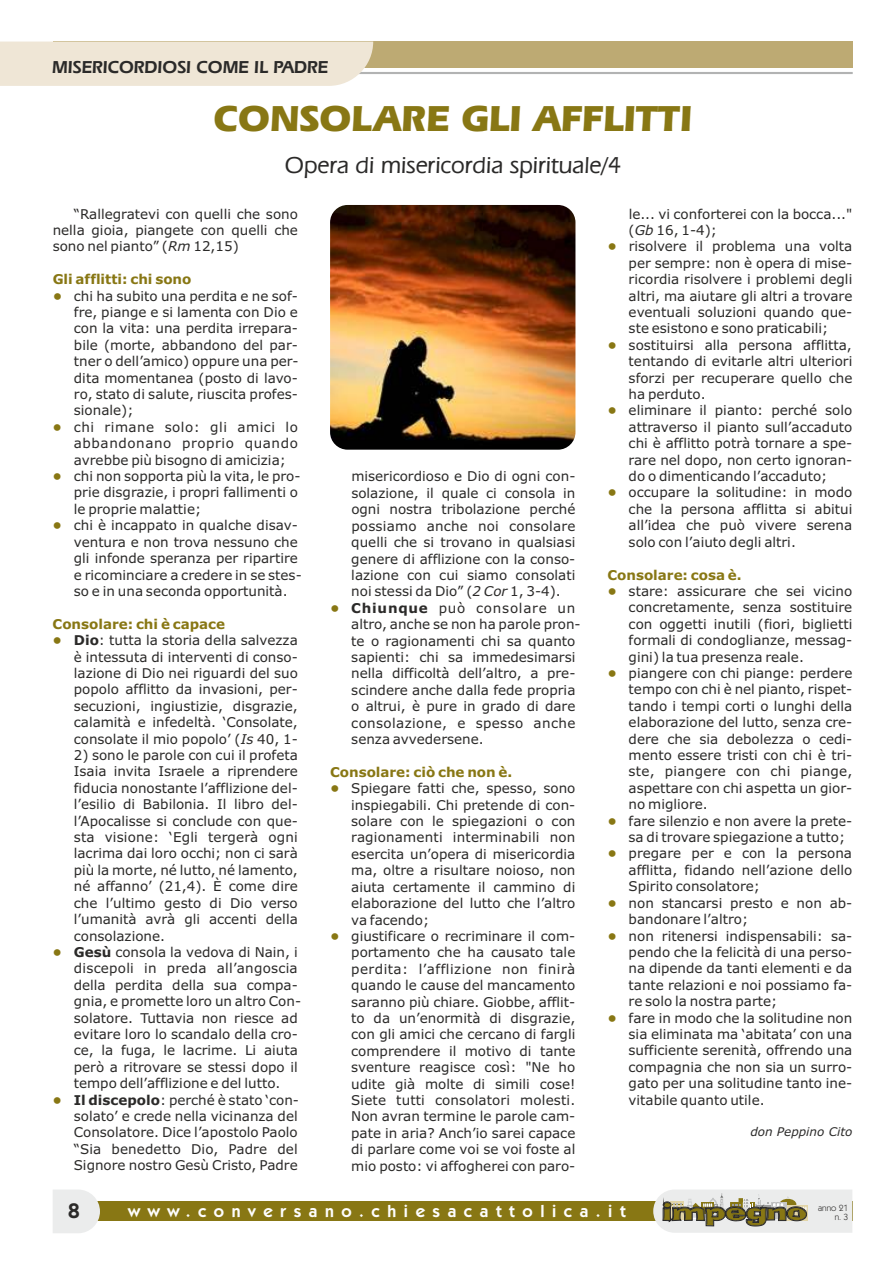
<style>
.page{position:relative;width:893px;height:1263px;background:#fff}
.page>*{position:absolute;margin:0;border:0;box-sizing:border-box;transform-origin:0 0}
.t1{font:700 37.65px "Eras IT Cby BT";color:#887714}
.t2{font:500 24px "Eras IT Cby BT";color:#2b2a29}
.t3{font:600 21px "Kabel IT Cby BT";color:#2b2a29}
.t4{font:600 18px "Eras IT Cby BT";color:#2b2a29}
.t5{font:600 17.25px "Kabel IT Cby BT";letter-spacing:.44em;color:#fefefe}
.t6{font:13.5px/16.4px "Verdana";color:#2b2a29;text-align:justify}
.t7{font:700 13.5px "Verdana";color:#887714}
.t8{font:italic 12px "Verdana";color:#2b2a29}
.t9{font:9px/8.9px "Kabel IT Cby BT";color:#2b2a29;text-align:right}
.s1{font-style:italic}
.s2{font-weight:700;color:#887714}
.s3{font-weight:700}
</style>
<div class="page">
<div style="left:53px;top:1201px;width:799px;height:20px;background:#887714"></div>
<svg style="left:653px;top:1190px;width:199px;height:43px"></svg>
<svg style="left:53px;top:1190px;width:47px;height:43px;background:#ebeceb"></svg>
<div style="left:53px;top:42px;width:800px;height:26px;background:#bdaa73"></div>
<hr style="left:53px;top:72px;width:800px;height:2px;background:#b2b3b3">
<div style="left:0;top:42px;width:373px;height:44px;background:#efe6d6"></div>
<img style="left:330px;top:205px;width:245px;height:245px;border-radius:17px">
<h3 class="t4" style="left:52px;top:59px;width:278px">MISERICORDIOSI COME IL PADRE</h3>
<h1 class="t1" style="left:213px;top:102px;width:480px">CONSOLARE GLI AFFLITTI</h1>
<h2 class="t2" style="left:285px;top:155px;width:338px">Opera di misericordia spirituale/4</h2>
<p class="t6" style="left:53px;top:207px;width:247px;text-indent:21px">“Rallegratevi con quelli che sono nella gioia, piangete con quelli che sono nel pianto” (<span class="s1">Rm</span> 12,15)</p>
<p class="t7" style="left:53px;top:274px;width:140px">Gli afflitti: chi sono</p>
<p class="t6" style="left:74px;top:289px;width:226px;text-indent:-21px"><span class="s2">•</span> chi ha subito una perdita e ne sof&shy;fre, piange e si lamenta con Dio e con la vita: una perdita irrepara&shy;bile (morte, abbandono del par&shy;tner o dell’amico) oppure una per&shy;dita momentanea (posto di lavo&shy;ro, stato di salute, riuscita profes&shy;sionale);</p>
<p class="t6" style="left:74px;top:420px;width:226px;text-indent:-21px"><span class="s2">•</span> chi rimane solo: gli amici lo abbandonano proprio quando avrebbe più bisogno di amicizia;</p>
<p class="t6" style="left:74px;top:469px;width:228px;text-align:left;text-indent:-21px"><span class="s2">•</span> chi non sopporta più la vita, le pro&shy;prie disgrazie, i propri fallimenti o le proprie malattie;</p>
<p class="t6" style="left:74px;top:518px;width:229px;text-align:left;text-indent:-21px"><span class="s2">•</span> chi è incappato in qualche disav&shy;ventura e non trova nessuno che gli infonde speranza per ripartire e ricominciare a credere in se stes&shy;so e in una seconda opportunità.</p>
<p class="t7" style="left:53px;top:618px;width:174px">Consolare: chi è capace</p>
<p class="t6" style="left:74px;top:633px;width:226px;text-indent:-21px"><span class="s2">•</span> <span class="s3">Dio</span>: tutta la storia della salvezza è intessuta di interventi di conso&shy;lazione di Dio nei riguardi del suo popolo afflitto da invasioni, per&shy;secuzioni, ingiustizie, disgrazie, calamità e infedeltà. ‘Consolate, consolate il mio popolo’ (<span class="s1">Is</span> 40, 1-</p>
<p class="t6" style="left:74px;top:748px;width:226px">2) sono le parole con cui il profeta Isaia invita Israele a riprendere fiducia nonostante l’afflizione del&shy;l’esilio di Babilonia. Il libro del&shy;l’Apocalisse si conclude con que&shy;sta visione: ‘Egli tergerà ogni lacrima dai loro occhi; non ci sarà più la morte, né lutto, né lamento, né affanno’ (21,4). È come dire che l’ultimo gesto di Dio verso l’umanità avrà gli accenti della consolazione.</p>
<p class="t6" style="left:74px;top:945px;width:229px;text-align:left;text-indent:-21px"><span class="s2">•</span> <span class="s3">Gesù</span> consola la vedova di Nain, i discepoli in preda all’angoscia della perdita della sua compa&shy;gnia, e promette loro un altro Con&shy;solatore. Tuttavia non riesce ad evitare loro lo scandalo della cro&shy;ce, la fuga, le lacrime. Li aiuta però a ritrovare se stessi dopo il tempo dell’afflizione e del lutto.</p>
<p class="t6" style="left:74px;top:1093px;width:227px;text-indent:-21px"><span class="s2">•</span> <span class="s3">Il discepolo</span>: perché è stato ‘con&shy;solato’ e crede nella vicinanza del Consolatore. Dice l’apostolo Paolo “Sia benedetto Dio, Padre del Signore nostro Gesù Cristo, Padre</p>
<p class="t6" style="left:351px;top:469px;width:226px">misericordioso e Dio di ogni con&shy;solazione, il quale ci consola in ogni nostra tribolazione perché possiamo anche noi consolare quelli che si trovano in qualsiasi genere di afflizione con la conso&shy;lazione con cui siamo consolati noi stessi da Dio” (<span class="s1">2 Cor</span> 1, 3-4).</p>
<p class="t6" style="left:351px;top:601px;width:231px;text-align:left;text-indent:-21px"><span class="s2">•</span> <span class="s3">Chiunque</span> può consolare un altro, anche se non ha parole pron&shy;te o ragionamenti chi sa quanto sapienti: chi sa immedesimarsi nella difficoltà dell’altro, a pre&shy;scindere anche dalla fede propria o altrui, è pure in grado di dare consolazione, e spesso anche senza avvedersene.</p>
<p class="t7" style="left:330px;top:766px;width:184px">Consolare: ciò che non è.</p>
<p class="t6" style="left:351px;top:781px;width:226px;text-indent:-21px"><span class="s2">•</span> Spiegare fatti che, spesso, sono inspiegabili. Chi pretende di con&shy;solare con le spiegazioni o con ragionamenti interminabili non esercita un’opera di misericordia ma, oltre a risultare noioso, non aiuta certamente il cammino di elaborazione del lutto che l’altro va facendo;</p>
<p class="t6" style="left:351px;top:929px;width:226px;text-indent:-21px"><span class="s2">•</span> giustificare o recriminare il com&shy;portamento che ha causato tale perdita: l’afflizione non finirà quando le cause del mancamento saranno più chiare. Giobbe, afflit&shy;to da un’enormità di disgrazie, con gli amici che cercano di fargli comprendere il motivo di tante sventure reagisce così: "Ne ho udite già molte di simili cose!<br>Siete tutti consolatori molesti.<br>Non avran termine le parole cam&shy;pate in aria? Anch’io sarei capace di parlare come voi se voi foste al mio posto: vi affogherei con paro-</p>
<p class="t6" style="left:629px;top:207px;width:225px">le... vi conforterei con la bocca..." (<span class="s1">Gb</span> 16, 1-4);</p>
<p class="t6" style="left:629px;top:239px;width:225px;text-indent:-21px"><span class="s2">•</span> risolvere il problema una volta per sempre: non è opera di mise&shy;ricordia risolvere i problemi degli altri, ma aiutare gli altri a trovare eventuali soluzioni quando que&shy;ste esistono e sono praticabili;</p>
<p class="t6" style="left:629px;top:338px;width:225px;text-indent:-21px"><span class="s2">•</span> sostituirsi alla persona afflitta, tentando di evitarle altri ulteriori sforzi per recuperare quello che ha perduto.</p>
<p class="t6" style="left:629px;top:403px;width:225px;text-indent:-21px"><span class="s2">•</span> eliminare il pianto: perché solo attraverso il pianto sull’accaduto chi è afflitto potrà tornare a spe&shy;rare nel dopo, non certo ignoran&shy;do o dimenticando l’accaduto;</p>
<p class="t6" style="left:629px;top:485px;width:225px;text-indent:-21px"><span class="s2">•</span> occupare la solitudine: in modo che la persona afflitta si abitui all’idea che può vivere serena solo con l’aiuto degli altri.</p>
<p class="t7" style="left:607px;top:569px;width:136px">Consolare: cosa è.</p>
<p class="t6" style="left:629px;top:584px;width:225px;text-indent:-21px"><span class="s2">•</span> stare: assicurare che sei vicino concretamente, senza sostituire con oggetti inutili (fiori, biglietti formali di condoglianze, messag&shy;gini) la tua presenza reale.</p>
<p class="t6" style="left:629px;top:666px;width:225px;text-indent:-21px"><span class="s2">•</span> piangere con chi piange: perdere tempo con chi è nel pianto, rispet&shy;tando i tempi corti o lunghi della elaborazione del lutto, senza cre&shy;dere che sia debolezza o cedi&shy;mento essere tristi con chi è tri&shy;ste, piangere con chi piange, aspettare con chi aspetta un gior&shy;no migliore.</p>
<p class="t6" style="left:629px;top:814px;width:225px;text-indent:-21px"><span class="s2">•</span> fare silenzio e non avere la prete&shy;sa di trovare spiegazione a tutto;</p>
<p class="t6" style="left:629px;top:846px;width:225px;text-indent:-21px"><span class="s2">•</span> pregare per e con la persona afflitta, fidando nell’azione dello Spirito consolatore;</p>
<p class="t6" style="left:629px;top:896px;width:225px;text-indent:-21px"><span class="s2">•</span> non stancarsi presto e non ab&shy;bandonare l’altro;</p>
<p class="t6" style="left:629px;top:928px;width:225px;text-indent:-21px"><span class="s2">•</span> non ritenersi indispensabili: sa&shy;pendo che la felicità di una perso&shy;na dipende da tanti elementi e da tante relazioni e noi possiamo fa&shy;re solo la nostra parte;</p>
<p class="t6" style="left:629px;top:1011px;width:225px;text-indent:-21px"><span class="s2">•</span> fare in modo che la solitudine non sia eliminata ma ‘abitata’ con una sufficiente serenità, offrendo una compagnia che non sia un surro&shy;gato per una solitudine tanto ine&shy;vitabile quanto utile.</p>
<p class="t8" style="left:750px;top:1127px;width:103px">don Peppino Cito</p>
<h3 class="t3" style="left:68px;top:1202px;width:13px">8</h3>
<p class="t5" style="left:128px;top:1204px;width:499px">www.conversano.chiesacattolica.it</p>
<p class="t9" style="left:818px;top:1204px;width:32px">anno 21 n. 3</p>
</div>
